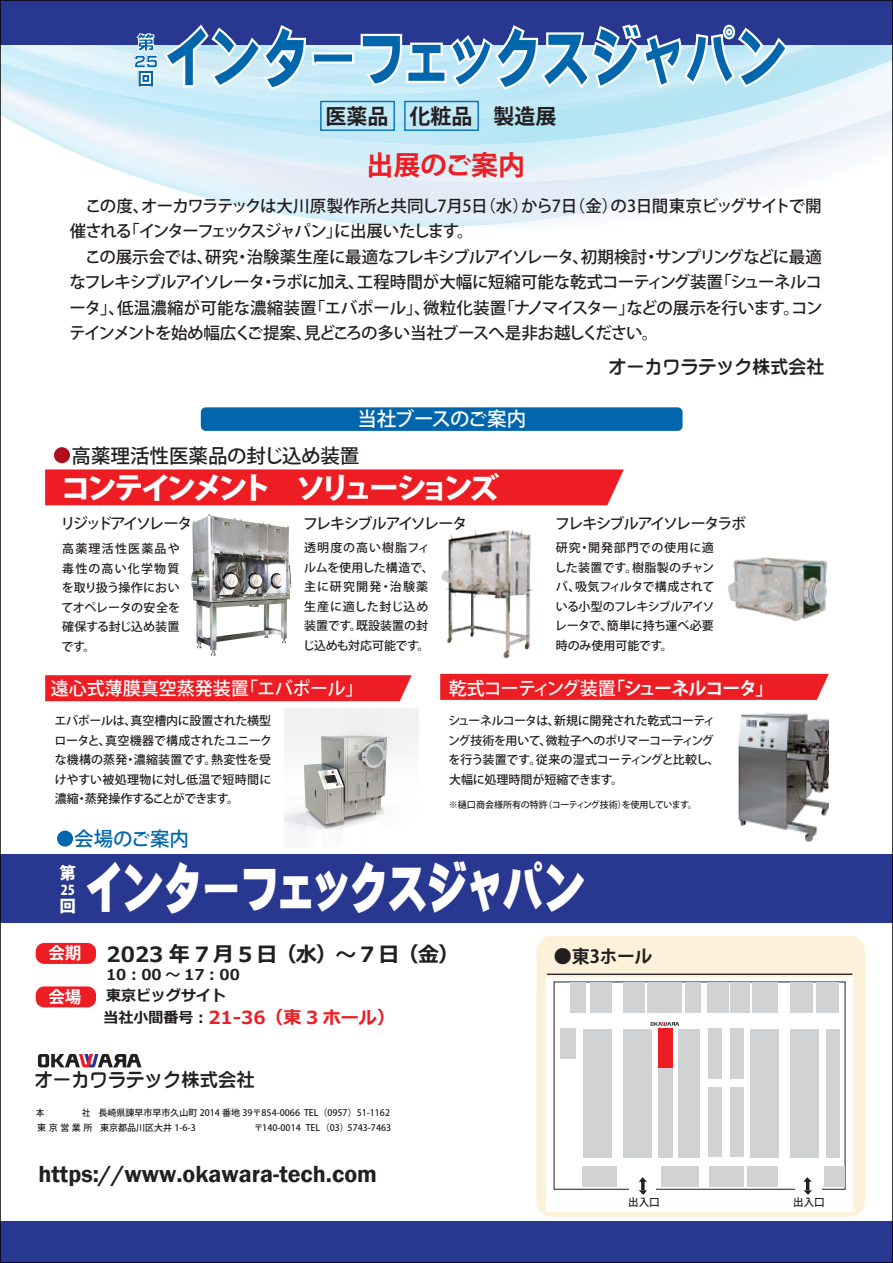
<style>
.page{position:relative;width:893px;height:1263px;background:#fff}
.page>*{position:absolute;margin:0;border:0;box-sizing:border-box;transform-origin:0 0}
.t1{font:64.5px "Heiti EGP Super Bold SJIS";color:#0166ac;scale:.78 1}
.t2{font:54px "Heiti EGP Super Bold SJIS";color:#fff;scale:.75 1}
.t3{font:800 30px "Koz Go Pr 6 N";letter-spacing:-.145em;color:#fff}
.t4{font:700 27px "Koz Go Pr 6 N";letter-spacing:-.01em;color:#ee1d23}
.t5{font:600 24px "Franklin Gothic";color:#231f20}
.t6{font:700 21px "Meiryo";color:#231f20}
.t7{font:700 21px "Koz Go Pr 6 N";color:#231f20}
.t8{font:500 19.5px "Koz Go Pr 6 N";color:#231f20}
.t9{font:500 19.5px "Koz Go Pr 6 N";letter-spacing:-.035em;color:#fff}
.t10{font:500 19.5px "Koz Go Pr 6 N";letter-spacing:-.01em;color:#0166ac}
.t11{font:18.3px "Yenti EG Extra SJIS";color:#231f20}
.t12{font:500 18px "Koz Go Pr 6 N";letter-spacing:-.05em;color:#fff}
.t13{font:700 18px "Meiryo";color:#ee1d23}
.t14{font:500 18px "Koz Go Pr 6 N";color:#fff}
.t15{font:18px "Yenti EG Extra SJIS";color:#231f20}
.t16{font:700 18px "Koz Go Pr 6 N";letter-spacing:-.025em;color:#231f20}
.t17{font:18px/18px "Heiti EGP Super Bold SJIS";color:#0166ac}
.t18{font:500 16.5px/25.5px "Koz Go Pr 6 N";letter-spacing:-.04em;color:#231f20}
.t19{font:700 16.5px "Koz Go Pr 6 N";color:#fff}
.t20{font:800 16.5px/33px "Koz Go Pr 6 N";color:#fff}
.t21{font:700 15px/21.1px "Meiryo";color:#231f20}
.t22{font:500 15px "Koz Go Pr 6 N";letter-spacing:-.09em;color:#231f20}
.t23{font:500 15px "Koz Go Pr 6 N";letter-spacing:-.08em;color:#231f20}
.t24{font:500 15px "Koz Go Pr 6 N";letter-spacing:-.14em;color:#231f20}
.t25{font:15px "Heiti EGP Super Bold SJIS";color:#0166ac;scale:.9 1}
.t26{font:800 13.5px "Koz Go Pr 6 N";color:#fff;scale:.9 1}
.t27{font:500 12px/19.5px "Koz Go Pr 6 N";letter-spacing:-.01em;color:#231f20;text-align:justify}
.t28{font:500 12px/19.5px "Koz Go Pr 6 N";letter-spacing:-.03em;color:#231f20}
.t29{font:500 10.5px "Koz Go Pr 6 N";color:#231f20}
.t30{font:500 9px "Koz Go Pr 6 N";color:#231f20}
.t31{font:500 9px "Koz Go Pr 6 N";color:#231f20;scale:.9 1}
.t32{font:500 9px "Koz Go Pr 6 N";letter-spacing:-.02em;color:#231f20}
.s1{font-weight:700}
.s2{font-size:15px;color:#231f20}
</style>
<div class="page">
<svg style="left:2px;top:45px;width:889px;height:182px"></svg>
<div style="left:0;top:854px;width:893px;height:68px;background:#283890"></div>
<div style="left:57px;top:831px;width:16px;height:15px;background:#0166ac;border-radius:50%"></div>
<div style="left:0;top:0;width:893px;height:45px;background:#283890"></div>
<div style="left:201px;top:407px;width:482px;height:24px;background:#0166ac;border-radius:5px"></div>
<div style="left:0;top:1221px;width:893px;height:42px;background:#283890"></div>
<div style="left:45px;top:675px;width:367px;height:26px;background:#ee1d23"></div>
<div style="left:45px;top:469px;width:579px;height:36px;background:#ee1d23"></div>
<div style="left:54px;top:447px;width:16px;height:16px;background:#b00d1d;border-radius:50%"></div>
<div style="left:440px;top:674px;width:389px;height:26px;background:#ee1d23"></div>
<img style="left:738px;top:713px;width:91px;height:130px">
<img style="left:727px;top:557px;width:100px;height:64px">
<img style="left:441px;top:529px;width:92px;height:130px">
<svg style="left:441px;top:529px;width:23px;height:3px"></svg>
<div style="left:537px;top:936px;width:328px;height:280px;background:#fef1d9;border-radius:15px"></div>
<div style="left:547px;top:977px;width:306px;height:235px;background:#fff"></div>
<hr style="left:547px;top:973px;width:305px;height:2px;background:#231f20">
<svg style="left:650px;top:1022px;width:29px;height:4px"></svg>
<div style="left:36px;top:943px;width:60px;height:21px;background:#ee1d23;border-radius:9px"></div>
<div style="left:36px;top:986px;width:60px;height:21px;background:#ee1d23;border-radius:9px"></div>
<svg style="left:38px;top:1054px;width:103px;height:13px"></svg>
<img style="left:191px;top:514px;width:101px;height:142px">
<div style="left:571px;top:982px;width:15px;height:30px;background:#d1d2d4"></div>
<div style="left:667px;top:982px;width:15px;height:30px;background:#d1d2d4"></div>
<div style="left:685px;top:982px;width:15px;height:30px;background:#d1d2d4"></div>
<div style="left:707px;top:982px;width:21px;height:30px;background:#d1d2d4"></div>
<div style="left:730px;top:982px;width:20px;height:30px;background:#d1d2d4"></div>
<div style="left:752px;top:982px;width:26px;height:30px;background:#d1d2d4"></div>
<div style="left:790px;top:982px;width:22px;height:30px;background:#d1d2d4"></div>
<div style="left:816px;top:982px;width:22px;height:30px;background:#d1d2d4"></div>
<div style="left:590px;top:982px;width:22px;height:30px;background:#d1d2d4"></div>
<div style="left:623px;top:982px;width:22px;height:30px;background:#d1d2d4"></div>
<div style="left:647px;top:982px;width:19px;height:30px;background:#d1d2d4"></div>
<div style="left:561px;top:1029px;width:15px;height:30px;background:#d1d2d4"></div>
<div style="left:583px;top:1029px;width:28px;height:128px;background:#d1d2d4"></div>
<div style="left:623px;top:1029px;width:28px;height:128px;background:#d1d2d4"></div>
<div style="left:658px;top:1029px;width:15px;height:128px;background:#d1d2d4"></div>
<div style="left:678px;top:1029px;width:22px;height:128px;background:#d1d2d4"></div>
<div style="left:750px;top:1029px;width:28px;height:128px;background:#d1d2d4"></div>
<div style="left:791px;top:1029px;width:28px;height:128px;background:#d1d2d4"></div>
<div style="left:826px;top:1029px;width:13px;height:128px;background:#d1d2d4"></div>
<div style="left:731px;top:1029px;width:13px;height:50px;background:#d1d2d4"></div>
<div style="left:708px;top:1029px;width:14px;height:50px;background:#d1d2d4"></div>
<div style="left:731px;top:1087px;width:13px;height:70px;background:#d1d2d4"></div>
<div style="left:708px;top:1087px;width:14px;height:70px;background:#d1d2d4"></div>
<div style="left:747px;top:1166px;width:31px;height:20px;background:#d1d2d4"></div>
<div style="left:824px;top:1166px;width:21px;height:20px;background:#d1d2d4"></div>
<div style="left:709px;top:1166px;width:35px;height:20px;background:#d1d2d4"></div>
<div style="left:661px;top:1166px;width:38px;height:20px;background:#d1d2d4"></div>
<div style="left:583px;top:1166px;width:34px;height:20px;background:#d1d2d4"></div>
<div style="left:658px;top:1028px;width:14px;height:40px;background:#ee1d23"></div>
<svg style="left:639px;top:1177px;width:8px;height:18px"></svg>
<svg style="left:803px;top:1177px;width:9px;height:18px"></svg>
<svg style="left:134px;top:24px;width:655px;height:67px"></svg>
<div style="left:320px;top:101px;width:75px;height:30px;border:1px solid #0072bc"></div>
<div style="left:404px;top:101px;width:75px;height:30px;border:1px solid #0072bc"></div>
<img style="left:284px;top:709px;width:134px;height:122px">
<h3 class="t17" style="left:137px;top:34px;width:21px">第　回</h3>
<p class="t25" style="left:134px;top:54px;width:28px">25</p>
<h1 class="t1" style="left:163px;top:25px;width:803px">インターフェックスジャパン</h1>
<h3 class="t7" style="left:326px;top:104px;width:253px">医薬品　化粧品　製造展　</h3>
<h3 class="t4" style="left:366px;top:150px;width:160px">出展のご案内</h3>
<p class="t18" style="left:69px;top:193px;width:755px">　この度、オーカワラテックは大川原製作所と共同し7月5日（水）から7日（金）の3日間東京ビッグサイトで開催される「インターフェックスジャパン」に出展いたします。<br>　この展示会では、研究・治験薬生産に最適なフレキシブルアイソレータ、初期検討・サンプリングなどに最適なフレキシブルアイソレータ・ラボに加え、工程時間が大幅に短縮可能な乾式コーティング装置「シューネルコータ」、低温濃縮が可能な濃縮装置「エバポール」、微粒化装置「ナノマイスター」などの展示を行います。コンテインメントを始め幅広くご提案、見どころの多い当社ブースへ是非お越しください。</p>
<h3 class="t9" style="left:357px;top:408px;width:170px">当社ブースのご案内</h3>
<h3 class="t15" style="left:608px;top:357px;width:217px">オーカワラテック株式会社</h3>
<h3 class="t8" style="left:71px;top:445px;width:289px">高薬理活性医薬品の封じ込め装置</h3>
<h3 class="t3" style="left:61px;top:471px;width:440px">コンテインメント　ソリューションズ</h3>
<p class="t24" style="left:61px;top:515px;width:134px">リジッドアイソレータ</p>
<p class="t23" style="left:303px;top:515px;width:166px">フレキシブルアイソレータ</p>
<p class="t22" style="left:555px;top:515px;width:192px">フレキシブルアイソレータラボ</p>
<p class="t27" style="left:62px;top:539px;width:120px">高薬理活性医薬品や毒性の高い化学物質を取り扱う操作においてオペレータの安全を確保する封じ込め装置です。</p>
<p class="t27" style="left:303px;top:538px;width:133px;text-align:left">透明度の高い樹脂フィルムを使用した構造で、主に研究開発・治験薬生産に適した封じ込め装置です。既設装置の封じ込めも対応可能です。</p>
<p class="t27" style="left:554px;top:539px;width:162px">研究・開発部門での使用に適した装置です。樹脂製のチャンバ、吸気フィルタで構成されている小型のフレキシブルアイソレータで、簡単に持ち運べ必要時のみ使用可能です。</p>
<h3 class="t14" style="left:51px;top:678px;width:314px">遠心式薄膜真空蒸発装置「エバポール」</h3>
<h3 class="t12" style="left:449px;top:678px;width:326px">乾式コーティング装置<span class="s1">「シューネルコータ」</span></h3>
<p class="t27" style="left:54px;top:711px;width:219px">エバポールは、真空槽内に設置された横型ロータと、真空機器で構成されたユニークな機構の蒸発・濃縮装置です。熱変性を受けやすい被処理物に対し低温で短時間に濃縮・蒸発操作することができます。</p>
<p class="t28" style="left:448px;top:711px;width:273px">シューネルコータは、新規に開発された乾式コーティング技術を用いて、微粒子へのポリマーコーティングを行う装置です。従来の湿式コーティングと比較し、大幅に処理時間が短縮できます。</p>
<p class="t32" style="left:449px;top:799px;width:249px">※樋口商会様所有の特許（コーティング技術）を使用しています。</p>
<h3 class="t10" style="left:74px;top:828px;width:116px">会場のご案内</h3>
<h2 class="t2" style="left:85px;top:861px;width:669px">インターフェックスジャパン</h2>
<h3 class="t20" style="left:60px;top:857px;width:17px">第回</h3>
<p class="t26" style="left:61px;top:883px;width:17px">25</p>
<h3 class="t6" style="left:107px;top:939px;width:354px">2023 年 7 月 5 日（水）～ 7 日（金）</h3>
<p class="t21" style="left:106px;top:965px;width:135px">10︓00 ～ 17︓00東京ビッグサイト</p>
<h3 class="t13" style="left:103px;top:1004px;width:293px"><span class="s2">当社小間番号︓</span>21-36（東 3 ホール）</h3>
<h3 class="t19" style="left:48px;top:944px;width:34px">会期</h3>
<h3 class="t16" style="left:554px;top:946px;width:100px">●東3ホール</h3>
<h3 class="t19" style="left:48px;top:987px;width:34px">会場</h3>
<h3 class="t11" style="left:35px;top:1071px;width:222px">オーカワラテック株式会社</h3>
<p class="t31" style="left:82px;top:1107px;width:344px">社 長崎県諫早市早市久山町 2014 番地 39〒854-0066 TEL（0957）51-1162</p>
<p class="t30" style="left:37px;top:1123px;width:355px">東京営業所 東京都品川区大井 1-6-3　　　　　　 〒140-0014 TEL（03）5743-7463</p>
<h3 class="t5" style="left:38px;top:1159px;width:340px">https://www.okawara-tech.com</h3>
<p class="t29" style="left:628px;top:1196px;width:33px">出入口</p>
<p class="t29" style="left:793px;top:1196px;width:33px">出入口</p>
</div>
